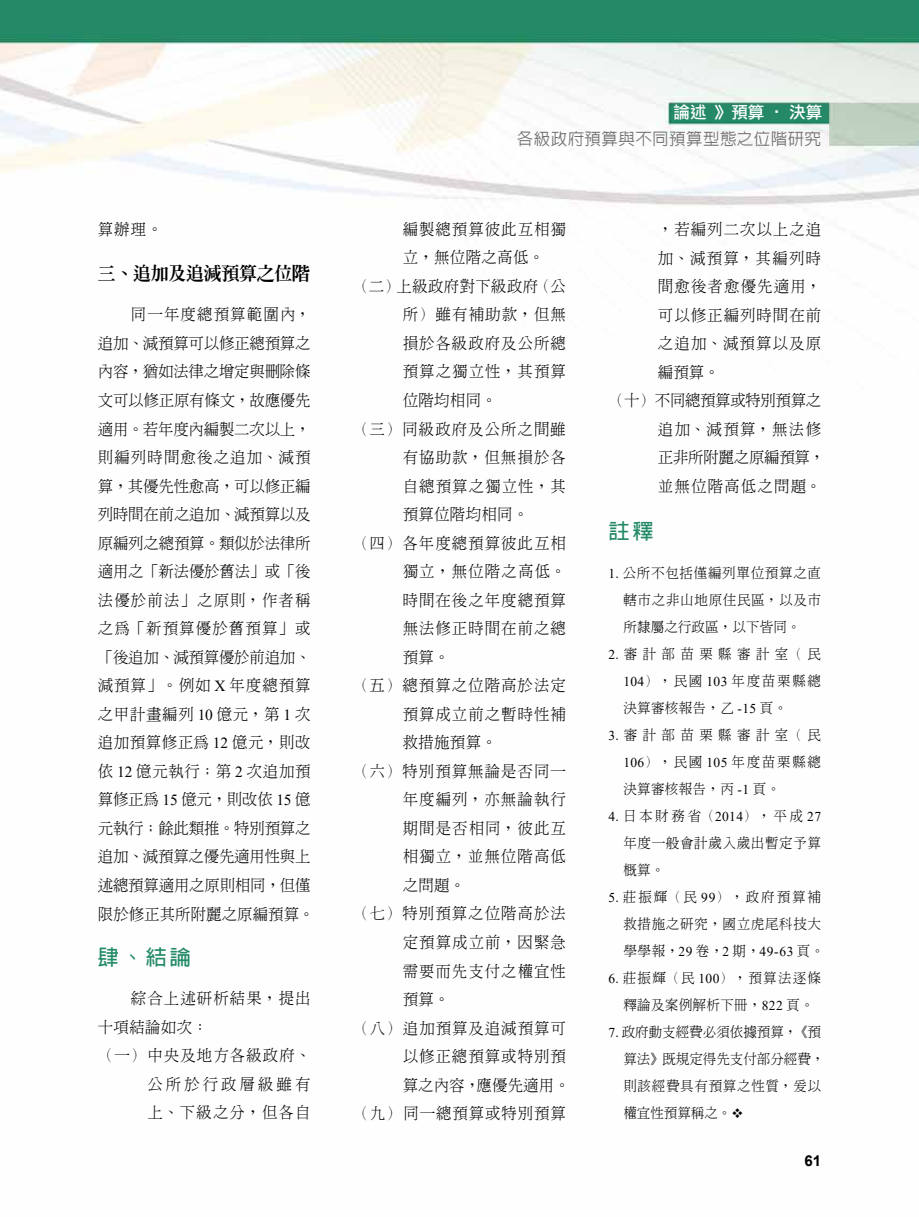
<style>
.page{position:relative;width:919px;height:1217px;background:#fff}
.page>*{position:absolute;margin:0;border:0;box-sizing:border-box;transform-origin:0 0}
.t1{font:700 21px "Lin Gothic";color:#238a66}
.t2{font:800 18px "Inn Ming";letter-spacing:-.02em;color:#000}
.t3{font:500 16.5px "Lin Gothic";letter-spacing:.025em;color:#727171}
.t4{font:16.5px "DF Li Hei Md WIN BF";color:#fff}
.t5{font:300 15.3px "Inn Ming";letter-spacing:.07em;color:#000}
.t6{font:300 15.3px/28.5px "Inn Ming";letter-spacing:-.01em;color:#000}
.t7{font:300 15.3px "Inn Ming";letter-spacing:.025em;color:#000}
.t8{font:300 15.3px "Inn Ming";letter-spacing:-.02em;color:#000}
.t9{font:300 15.3px "Inn Ming";letter-spacing:.01em;color:#000}
.t10{font:300 15.3px "Inn Ming";letter-spacing:-.015em;color:#000}
.t11{font:300 15.3px "Inn Ming";letter-spacing:.2em;color:#000}
.t12{font:700 15px "Arial";color:#000}
.t13{font:300 13.5px/27px "Inn Ming";letter-spacing:.05em;color:#000;text-align:justify}
.t14{font:300 13.5px/27px "Inn Ming";color:#000}
.t15{font:300 13.5px "Inn Ming";letter-spacing:.125em;color:#000}
.t16{font:300 13.5px/27px "Inn Ming";letter-spacing:.025em;color:#000;text-align:center}
.t17{font:300 13.5px "Inn Ming";letter-spacing:.4em;color:#000}
.t18{font:300 13.5px "Inn Ming";letter-spacing:.01em;color:#000}
.s1{font-family:"Times New Roman";font-weight:400}
</style>
<div class="page">
<img style="left:0;top:0;width:918px;height:210px">
<p class="t5" style="left:98px;top:221px;width:66px">算辦理。</p>
<p class="t2" style="left:98px;top:264px;width:214px">三、追加及追減預算之位階</p>
<p class="t6" style="left:98px;top:300px;width:218px;text-indent:33px">同一年度總預算範圍內，追加、減預算可以修正總預算之內容，猶如法律之增定與刪除條文可以修正原有條文，故應優先適用。若年度內編製二次以上，則編列時間愈後之追加、減預算，其優先性愈高，可以修正編列時間在前之追加、減預算以及原編列之總預算。類似於法律所適用之「新法優於舊法」或「後法優於前法」之原則，作者稱之為「新預算優於舊預算」或「後追加、減預算優於前追加、減預算」。例如 <span class="s1">X</span> 年度總預算之甲計畫編列 <span class="s1">10</span> 億元，第 <span class="s1">1</span> 次追加預算修正為 <span class="s1">12</span> 億元，則改依 <span class="s1">12</span> 億元執行；第 <span class="s1">2</span> 次追加預算修正為 <span class="s1">15</span> 億元，則改依 <span class="s1">15</span> 億元執行；餘此類推。特別預算之追加、減預算之優先適用性與上述總預算適用之原則相同，但僅限於修正其所附麗之原編預算。</p>
<h1 class="t1" style="left:98px;top:945px;width:94px">肆、結論</h1>
<p class="t5" style="left:131px;top:990px;width:181px">綜合上述研析結果，提出</p>
<p class="t5" style="left:98px;top:1018px;width:111px">十項結論如次：</p>
<p class="t5" style="left:98px;top:1047px;width:214px">（一）中央及地方各級政府、</p>
<p class="t11" style="left:147px;top:1075px;width:165px">公所於行政層級雖有</p>
<p class="t5" style="left:147px;top:1104px;width:165px">上、下級之分，但各自</p>
<p class="t4" style="left:673px;top:104px;width:150px">論述 》預算 ‧ 決算</p>
<p class="t3" style="left:517px;top:130px;width:306px">各級政府預算與不同預算型態之位階研究</p>
<p class="t5" style="left:402px;top:221px;width:165px">編製總預算彼此互相獨</p>
<p class="t5" style="left:402px;top:249px;width:143px">立，無位階之高低。</p>
<p class="t7" style="left:353px;top:278px;width:214px">（二）上級政府對下級政府（公</p>
<p class="t5" style="left:402px;top:306px;width:165px">所）雖有補助款，但無</p>
<p class="t5" style="left:402px;top:335px;width:165px">損於各級政府及公所總</p>
<p class="t5" style="left:402px;top:363px;width:165px">預算之獨立性，其預算</p>
<p class="t5" style="left:402px;top:392px;width:96px">位階均相同。</p>
<p class="t5" style="left:353px;top:420px;width:214px">（三）同級政府及公所之間雖</p>
<p class="t5" style="left:402px;top:449px;width:165px">有協助款，但無損於各</p>
<p class="t5" style="left:402px;top:478px;width:165px">自總預算之獨立性，其</p>
<p class="t7" style="left:402px;top:506px;width:127px">預算位階均相同。</p>
<p class="t5" style="left:353px;top:535px;width:214px">（四）各年度總預算彼此互相</p>
<p class="t5" style="left:402px;top:563px;width:165px">獨立，無位階之高低。</p>
<p class="t5" style="left:402px;top:592px;width:165px">時間在後之年度總預算</p>
<p class="t5" style="left:402px;top:620px;width:165px">無法修正時間在前之總</p>
<p class="t5" style="left:402px;top:649px;width:48px">預算。</p>
<p class="t5" style="left:353px;top:677px;width:214px">（五）總預算之位階高於法定</p>
<p class="t5" style="left:402px;top:706px;width:165px">預算成立前之暫時性補</p>
<p class="t5" style="left:402px;top:734px;width:96px">救措施預算。</p>
<p class="t5" style="left:353px;top:763px;width:214px">（六）特別預算無論是否同一</p>
<p class="t5" style="left:402px;top:791px;width:165px">年度編列，亦無論執行</p>
<p class="t5" style="left:402px;top:820px;width:165px">期間是否相同，彼此互</p>
<p class="t5" style="left:402px;top:848px;width:165px">相獨立，並無位階高低</p>
<p class="t5" style="left:402px;top:877px;width:64px">之問題。</p>
<p class="t5" style="left:353px;top:905px;width:214px">（七）特別預算之位階高於法</p>
<p class="t5" style="left:402px;top:934px;width:165px">定預算成立前，因緊急</p>
<p class="t5" style="left:402px;top:962px;width:165px">需要而先支付之權宜性</p>
<p class="t5" style="left:402px;top:991px;width:48px">預算。</p>
<p class="t5" style="left:353px;top:1019px;width:214px">（八）追加預算及追減預算可</p>
<p class="t5" style="left:402px;top:1048px;width:165px">以修正總預算或特別預</p>
<p class="t9" style="left:402px;top:1076px;width:168px">算之內容，應優先適用。</p>
<p class="t5" style="left:353px;top:1105px;width:214px">（九）同一總預算或特別預算</p>
<p class="t5" style="left:658px;top:221px;width:165px">，若編列二次以上之追</p>
<p class="t5" style="left:658px;top:250px;width:165px">加、減預算，其編列時</p>
<p class="t5" style="left:658px;top:278px;width:165px">間愈後者愈優先適用，</p>
<p class="t5" style="left:658px;top:307px;width:165px">可以修正編列時間在前</p>
<p class="t5" style="left:658px;top:335px;width:165px">之追加、減預算以及原</p>
<p class="t5" style="left:658px;top:364px;width:63px">編預算。</p>
<p class="t8" style="left:608px;top:392px;width:214px">（十）不同總預算或特別預算之</p>
<p class="t5" style="left:658px;top:421px;width:165px">追加、減預算，無法修</p>
<p class="t10" style="left:658px;top:449px;width:168px">正非所附麗之原編預算，</p>
<p class="t5" style="left:658px;top:478px;width:165px">並無位階高低之問題。</p>
<h1 class="t1" style="left:608px;top:519px;width:46px">註釋</h1>
<p class="t13" style="left:608px;top:558px;width:214px"><span class="s1">1.</span> 公所不包括僅編列單位預算之直</p>
<p class="t13" style="left:623px;top:585px;width:199px">轄市之非山地原住民區，以及市</p>
<p class="t18" style="left:623px;top:619px;width:179px">所隸屬之行政區，以下皆同。</p>
<p class="t17" style="left:608px;top:646px;width:214px"><span class="s1">2.</span>審計部苗栗縣審計室（民</p>
<p class="t15" style="left:623px;top:673px;width:199px"><span class="s1">104</span>），民國 <span class="s1">103</span> 年度苗栗縣總</p>
<p class="t13" style="left:623px;top:693px;width:165px">決算審核報告，乙 <span class="s1">-15</span> 頁。</p>
<p class="t17" style="left:608px;top:727px;width:214px"><span class="s1">3.</span>審計部苗栗縣審計室（民</p>
<p class="t15" style="left:623px;top:754px;width:199px"><span class="s1">106</span>），民國 <span class="s1">105</span> 年度苗栗縣總</p>
<p class="t13" style="left:623px;top:774px;width:158px">決算審核報告，丙 <span class="s1">-1</span> 頁。</p>
<p class="t13" style="left:623px;top:801px;width:199px;text-indent:-15px"><span class="s1">4.</span> 日本財務省（<span class="s1">2014</span>），平成 <span class="s1">27</span>年度一般會計歲入歲出暫定予算概算。</p>
<p class="t13" style="left:623px;top:882px;width:202px;text-align:left;text-indent:-15px"><span class="s1">5.</span> 莊振輝（民 <span class="s1">99</span>），政府預算補救措施之研究，國立虎尾科技大學學報，<span class="s1">29</span> 卷，<span class="s1">2</span> 期，<span class="s1">49-63</span> 頁。</p>
<p class="t16" style="left:608px;top:963px;width:214px"><span class="s1">6.</span> 莊振輝（民 <span class="s1">100</span>），預算法逐條釋論及案例解析下冊，<span class="s1">822</span> 頁。</p>
<p class="t14" style="left:623px;top:1017px;width:202px;text-indent:-15px"><span class="s1">7.</span> 政府動支經費必須依據預算，《預算法》既規定得先支付部分經費，則該經費具有預算之性質，爰以權宜性預算稱之。❖</p>
<p class="t12" style="left:804px;top:1149px;width:18px">61</p>
</div>
